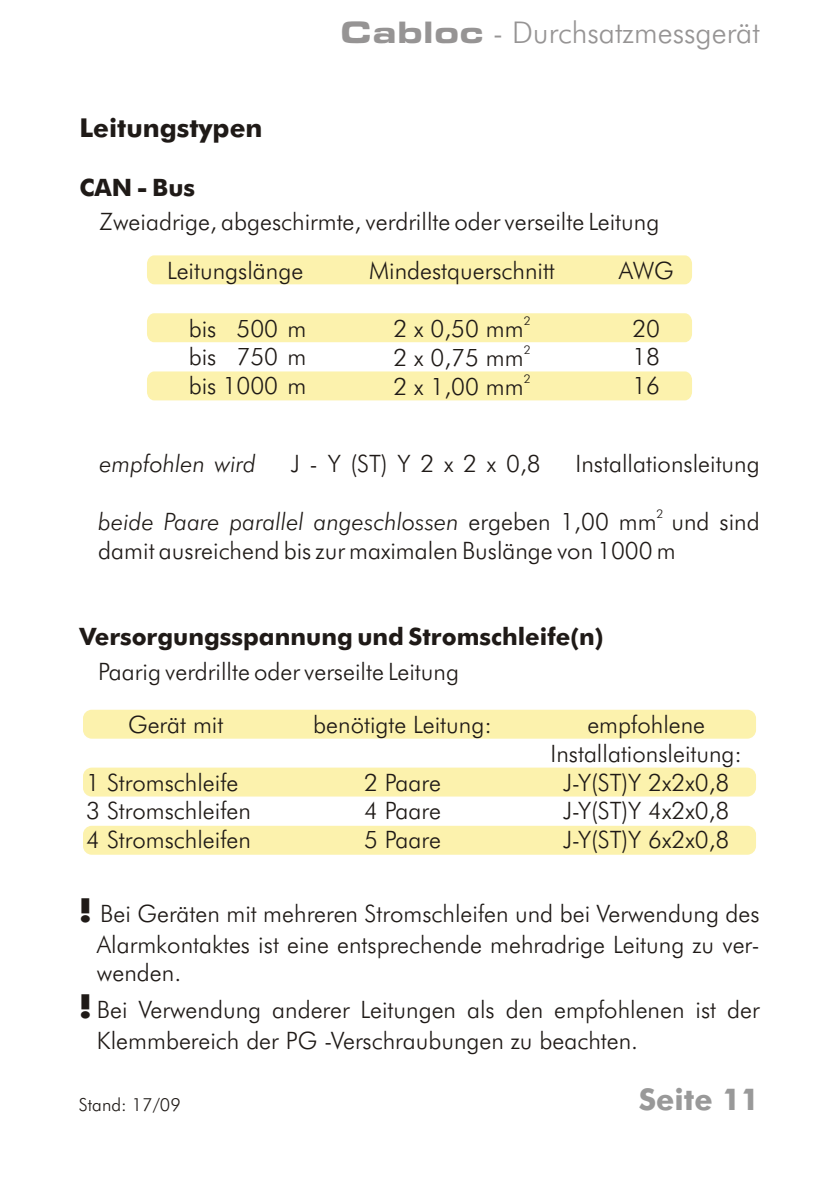
<style>
.page{position:relative;width:840px;height:1192px;background:#fff}
.page>*{position:absolute;margin:0;border:0;box-sizing:border-box;transform-origin:0 0}
.t1{font:32px "Futura X Blk BT";color:#1f1a17}
.t2{font:30px "Futura Lt BT";color:#969494}
.t3{font:700 30px "Futura Md BT";color:#999}
.t4{font:700 26px "Futura Md BT";color:#1f1a17}
.t5{font:24px/28.8px "Futura Lt BT";color:#1f1a17;text-align:justify}
.t6{font:italic 24px "Futura Lt BT";color:#1f1a17}
.t7{font:700 24px "Futura Md BT";color:#1f1a17}
.t8{font:18px "Futura Lt BT";color:#1f1a17}
.t9{font:12px "Futura Lt BT";color:#1f1a17}
.s1{font-family:"JS Eurostile";font-weight:700;font-size:32px}
.s2{font-style:normal}
</style>
<div class="page">
<div style="left:83px;top:710px;width:673px;height:29px;background:#fcf2ad;border-radius:9px"></div>
<div style="left:83px;top:768px;width:673px;height:29px;background:#fcf2ad;border-radius:9px"></div>
<div style="left:83px;top:826px;width:673px;height:29px;background:#fcf2ad;border-radius:9px"></div>
<svg style="left:147px;top:255px;width:545px;height:145px"></svg>
<p class="t2" style="left:340px;top:20px;width:421px"><span class="s1">Cabloc</span> - Durchsatzmessgerät</p>
<p class="t4" style="left:79px;top:118px;width:185px">Leitungstypen</p>
<p class="t7" style="left:79px;top:177px;width:117px">CAN - Bus</p>
<p class="t5" style="left:100px;top:209px;width:561px">Zweiadrige, abgeschirmte, verdrillte oder verseilte Leitung</p>
<p class="t5" style="left:167px;top:258px;width:138px">Leitungslänge</p>
<p class="t5" style="left:369px;top:258px;width:187px">Mindestquerschnitt</p>
<p class="t9" style="left:524px;top:316px;width:8px">2</p>
<p class="t5" style="left:619px;top:258px;width:57px">AWG</p>
<p class="t5" style="left:632px;top:316px;width:29px">20</p>
<p class="t5" style="left:189px;top:316px;width:119px">bis 500 m</p>
<p class="t5" style="left:393px;top:316px;width:132px">2 x 0,50 mm</p>
<p class="t5" style="left:189px;top:345px;width:119px">bis 750 m bis 1000 m</p>
<p class="t9" style="left:524px;top:345px;width:8px">2</p>
<p class="t5" style="left:393px;top:346px;width:132px">2 x 0,75 mm</p>
<p class="t5" style="left:632px;top:345px;width:29px">18</p>
<p class="t9" style="left:524px;top:374px;width:8px">2</p>
<p class="t5" style="left:393px;top:375px;width:132px">2 x 1,00 mm</p>
<p class="t5" style="left:632px;top:373px;width:29px">16</p>
<p class="t6" style="left:100px;top:454px;width:158px">empfohlen wird</p>
<p class="t5" style="left:291px;top:451px;width:251px">J - Y (ST) Y 2 x 2 x 0,8</p>
<p class="t5" style="left:576px;top:451px;width:186px">Installationsleitung</p>
<p class="t6" style="left:98px;top:512px;width:663px">beide Paare parallel angeschlossen <span class="s2">ergeben 1,00 mm und sind</span></p>
<p class="t9" style="left:657px;top:509px;width:8px">2</p>
<p class="t5" style="left:98px;top:538px;width:579px">damit ausreichend bis zur maximalen Buslänge von 1000 m</p>
<p class="t7" style="left:79px;top:627px;width:526px">Versorgungsspannung und Stromschleife(n)</p>
<p class="t5" style="left:98px;top:659px;width:362px">Paarig verdrillte oder verseilte Leitung</p>
<p class="t5" style="left:551px;top:712px;width:193px;text-align:center">empfohlene<br>Installationsleitung:<br>J-Y(ST)Y 2x2x0,8</p>
<p class="t5" style="left:128px;top:712px;width:97px">Gerät mit</p>
<p class="t5" style="left:313px;top:712px;width:180px">benötigte Leitung:</p>
<p class="t5" style="left:86px;top:770px;width:154px">1 Stromschleife</p>
<p class="t5" style="left:364px;top:770px;width:78px">2 Paare 4 Paare 5 Paare</p>
<p class="t5" style="left:86px;top:799px;width:166px">3 Stromschleifen</p>
<p class="t5" style="left:563px;top:799px;width:168px">J-Y(ST)Y 4x2x0,8</p>
<p class="t5" style="left:86px;top:828px;width:166px">4 Stromschleifen</p>
<p class="t5" style="left:563px;top:828px;width:168px">J-Y(ST)Y 6x2x0,8</p>
<h1 class="t1" style="left:79px;top:898px;width:13px">!</h1>
<p class="t5" style="left:97px;top:901px;width:664px;line-height:29.8px">Bei Geräten mit mehreren Stromschleifen und bei Verwendung des Alarmkontaktes ist eine entsprechende mehradrige Leitung zu ver&shy;wenden.</p>
<p class="t5" style="left:97px;top:996px;width:664px;line-height:30.6px">Bei Verwendung anderer Leitungen als den empfohlenen ist der<br>Klemmbereich der PG -Verschraubungen zu beachten.</p>
<h1 class="t1" style="left:79px;top:994px;width:13px">!</h1>
<p class="t8" style="left:79px;top:1097px;width:103px">Stand: 17/09</p>
<p class="t3" style="left:639px;top:1088px;width:122px">Seite 11</p>
</div>
